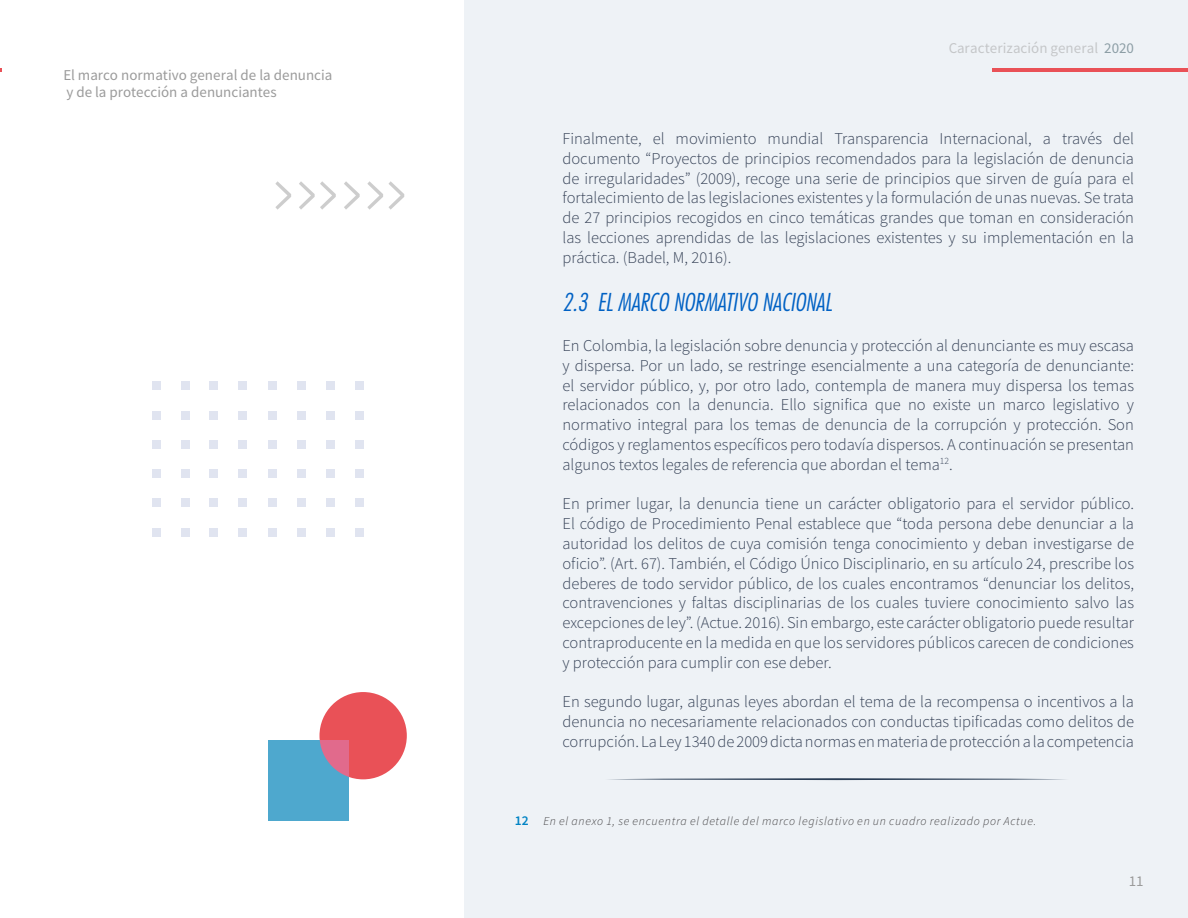
<style>
.page{position:relative;width:1188px;height:918px;background:#fff}
.page>*{position:absolute;margin:0;border:0;box-sizing:border-box;transform-origin:0 0}
.t1{font:italic 300 condensed 24px "Futura LT";color:#0061c4}
.t2{font:300 16.5px/19.8px "Source Sans Pro";color:#354156;text-align:justify}
.t3{font:15px/16.5px "Source Sans Pro";color:#9b9b9b}
.t4{font:italic 300 12px "Source Sans Pro";letter-spacing:.06em;color:#414042}
.s1{color:#2a4954}
.s2{font-weight:600;font-style:normal;font-size:13.5px;color:#0083c4}
</style>
<div class="page">
<div style="left:464px;top:0;width:724px;height:918px;background:#eef2f6"></div>
<div style="left:355px;top:469px;width:8px;height:8px;background:#e0e4f0"></div>
<div style="left:355px;top:499px;width:8px;height:8px;background:#e0e4f0"></div>
<div style="left:355px;top:529px;width:8px;height:8px;background:#e0e4f0"></div>
<div style="left:298px;top:469px;width:8px;height:8px;background:#e0e4f0"></div>
<div style="left:298px;top:499px;width:8px;height:8px;background:#e0e4f0"></div>
<div style="left:298px;top:529px;width:8px;height:8px;background:#e0e4f0"></div>
<div style="left:269px;top:469px;width:8px;height:8px;background:#e0e4f0"></div>
<div style="left:269px;top:499px;width:8px;height:8px;background:#e0e4f0"></div>
<div style="left:269px;top:529px;width:8px;height:8px;background:#e0e4f0"></div>
<div style="left:326px;top:469px;width:8px;height:8px;background:#e0e4f0"></div>
<div style="left:326px;top:499px;width:8px;height:8px;background:#e0e4f0"></div>
<div style="left:326px;top:529px;width:8px;height:8px;background:#e0e4f0"></div>
<div style="left:239px;top:469px;width:8px;height:8px;background:#e0e4f0"></div>
<div style="left:239px;top:499px;width:8px;height:8px;background:#e0e4f0"></div>
<div style="left:239px;top:529px;width:8px;height:8px;background:#e0e4f0"></div>
<div style="left:181px;top:469px;width:8px;height:8px;background:#e0e4f0"></div>
<div style="left:181px;top:499px;width:8px;height:8px;background:#e0e4f0"></div>
<div style="left:181px;top:529px;width:8px;height:8px;background:#e0e4f0"></div>
<div style="left:152px;top:469px;width:8px;height:8px;background:#e0e4f0"></div>
<div style="left:152px;top:499px;width:8px;height:8px;background:#e0e4f0"></div>
<div style="left:152px;top:529px;width:8px;height:8px;background:#e0e4f0"></div>
<div style="left:210px;top:469px;width:8px;height:8px;background:#e0e4f0"></div>
<div style="left:210px;top:499px;width:8px;height:8px;background:#e0e4f0"></div>
<div style="left:210px;top:529px;width:8px;height:8px;background:#e0e4f0"></div>
<div style="left:355px;top:381px;width:8px;height:8px;background:#e0e4f0"></div>
<div style="left:355px;top:411px;width:8px;height:8px;background:#e0e4f0"></div>
<div style="left:355px;top:441px;width:8px;height:8px;background:#e0e4f0"></div>
<div style="left:298px;top:381px;width:8px;height:8px;background:#e0e4f0"></div>
<div style="left:298px;top:411px;width:8px;height:8px;background:#e0e4f0"></div>
<div style="left:298px;top:441px;width:8px;height:8px;background:#e0e4f0"></div>
<div style="left:269px;top:381px;width:8px;height:8px;background:#e0e4f0"></div>
<div style="left:269px;top:411px;width:8px;height:8px;background:#e0e4f0"></div>
<div style="left:269px;top:441px;width:8px;height:8px;background:#e0e4f0"></div>
<div style="left:326px;top:381px;width:8px;height:8px;background:#e0e4f0"></div>
<div style="left:326px;top:411px;width:8px;height:8px;background:#e0e4f0"></div>
<div style="left:326px;top:441px;width:8px;height:8px;background:#e0e4f0"></div>
<div style="left:239px;top:381px;width:8px;height:8px;background:#e0e4f0"></div>
<div style="left:239px;top:411px;width:8px;height:8px;background:#e0e4f0"></div>
<div style="left:239px;top:441px;width:8px;height:8px;background:#e0e4f0"></div>
<div style="left:181px;top:381px;width:8px;height:8px;background:#e0e4f0"></div>
<div style="left:181px;top:411px;width:8px;height:8px;background:#e0e4f0"></div>
<div style="left:181px;top:441px;width:8px;height:8px;background:#e0e4f0"></div>
<div style="left:152px;top:381px;width:8px;height:8px;background:#e0e4f0"></div>
<div style="left:152px;top:411px;width:8px;height:8px;background:#e0e4f0"></div>
<div style="left:152px;top:441px;width:8px;height:8px;background:#e0e4f0"></div>
<div style="left:210px;top:381px;width:8px;height:8px;background:#e0e4f0"></div>
<div style="left:210px;top:411px;width:8px;height:8px;background:#e0e4f0"></div>
<div style="left:210px;top:441px;width:8px;height:8px;background:#e0e4f0"></div>
<hr style="left:992px;top:68px;width:196px;height:3px;background:#e95157">
<div style="left:319px;top:692px;width:88px;height:87px;background:#e95157;border-radius:50%"></div>
<div style="left:268px;top:740px;width:80px;height:80px;background:#4ea8ce"></div>
<svg style="left:609px;top:778px;width:456px;height:2px"></svg>
<svg style="left:344px;top:181px;width:16px;height:29px"></svg>
<svg style="left:367px;top:181px;width:37px;height:29px"></svg>
<svg style="left:275px;top:181px;width:16px;height:29px"></svg>
<svg style="left:299px;top:181px;width:37px;height:29px"></svg>
<p class="t3" style="left:63px;top:67px;width:270px">El marco normativo general de la denuncia y de la protección a denunciantes</p>
<p class="t3" style="left:948px;top:40px;width:187px">Caracterización general <span class="s1">2020</span></p>
<p class="t2" style="left:562px;top:129px;width:573px">Finalmente, el movimiento mundial Transparencia Internacional, a través del documento “Proyectos de principios recomendados para la legislación de denuncia de irregularidades” (2009), recoge una serie de principios que sirven de guía para el fortalecimiento de las legislaciones existentes y la formulación de unas nuevas. Se trata de 27 principios recogidos en cinco temáticas grandes que toman en consideración las lecciones aprendidas de las legislaciones existentes y su implementación en la práctica. (Badel, M, 2016).</p>
<h1 class="t1" style="left:562px;top:288px;width:271px">2.3 EL MARCO NORMATIVO NACIONAL</h1>
<p class="t2" style="left:562px;top:336px;width:573px">En Colombia, la legislación sobre denuncia y protección al denunciante es muy escasa y dispersa. Por un lado, se restringe esencialmente a una categoría de denunciante: el servidor público, y, por otro lado, contempla de manera muy dispersa los temas relacionados con la denuncia. Ello significa que no existe un marco legislativo y normativo integral para los temas de denuncia de la corrupción y protección. Son códigos y reglamentos específicos pero todavía dispersos. A continuación se presentan algunos textos legales de referencia que abordan el tema<sup>12</sup>.</p>
<p class="t2" style="left:563px;top:494px;width:573px">En primer lugar, la denuncia tiene un carácter obligatorio para el servidor público.<br>El código de Procedimiento Penal establece que “toda persona debe denunciar a la autoridad los delitos de cuya comisión tenga conocimiento y deban investigarse de oficio”. (Art. 67). También, el Código Único Disciplinario, en su artículo 24, prescribe los deberes de todo servidor público, de los cuales encontramos “denunciar los delitos, contravenciones y faltas disciplinarias de los cuales tuviere conocimiento salvo las excepciones de ley”. (Actue. 2016). Sin embargo, este carácter obligatorio puede resultar contraproducente en la medida en que los servidores públicos carecen de condiciones y protección para cumplir con ese deber.</p>
<p class="t2" style="left:563px;top:692px;width:573px">En segundo lugar, algunas leyes abordan el tema de la recompensa o incentivos a la denuncia no necesariamente relacionados con conductas tipificadas como delitos de corrupción. La Ley 1340 de 2009 dicta normas en materia de protección a la competencia</p>
<p class="t4" style="left:515px;top:814px;width:523px"><span class="s2">12</span> En el anexo 1, se encuentra el detalle del marco legislativo en un cuadro realizado por Actue.</p>
<p class="t3" style="left:1129px;top:872px;width:16px">11</p>
</div>
